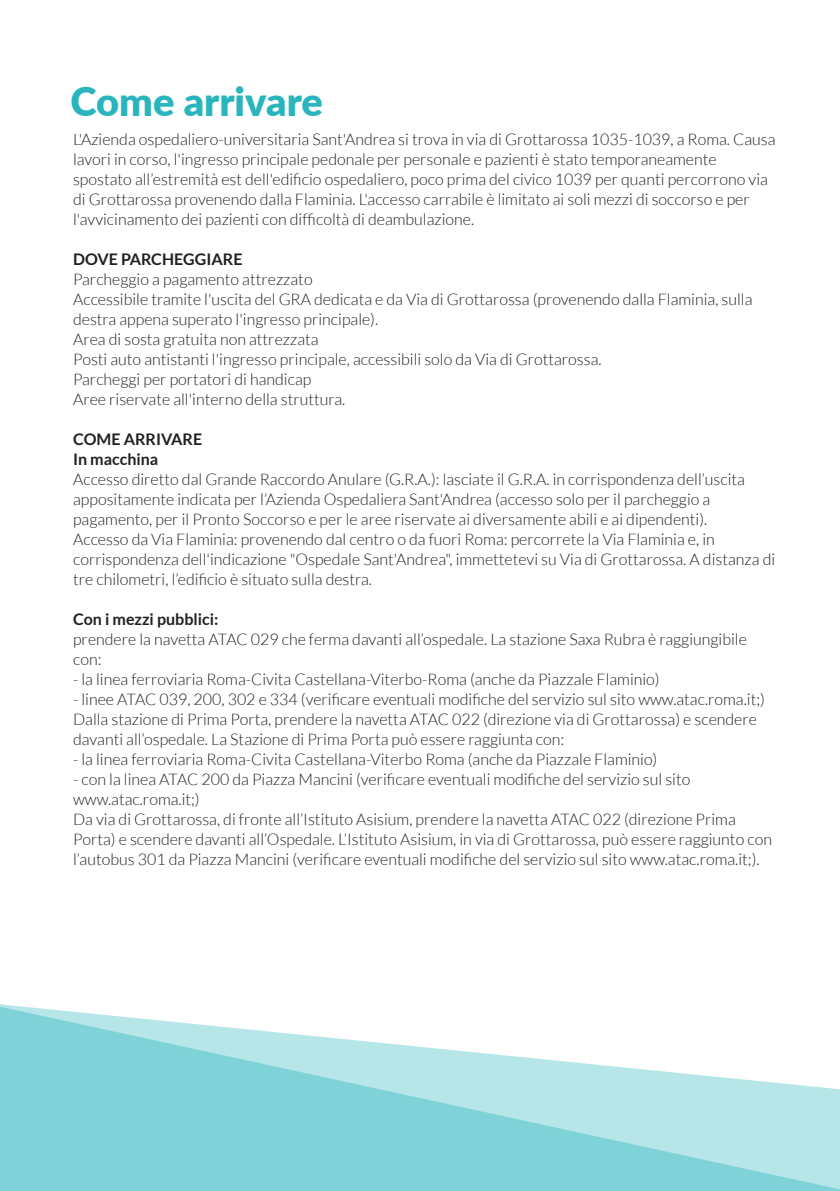
<style>
.page{position:relative;width:840px;height:1191px;background:#fff}
.page>*{position:absolute;margin:0;border:0;box-sizing:border-box;transform-origin:0 0}
.t1{font:900 39.8px "Lato";color:#2ab5be}
.t2{font:300 16px/20px "Lato";color:#231f20}
.t3{font:700 16px/20px "Lato";color:#231f20}
</style>
<div class="page">
<svg style="left:0;top:1004px;width:839px;height:187px"></svg>
<h1 class="t1" style="left:70px;top:71px;width:254px">Come arrivare</h1>
<p class="t2" style="left:73px;top:129px;width:703px">L'Azienda ospedaliero-universitaria Sant'Andrea si trova in via di Grottarossa 1035-1039, a Roma. Causa lavori in corso, l'ingresso principale pedonale per personale e pazienti è stato temporaneamente spostato all’estremità est dell'edificio ospedaliero, poco prima del civico 1039 per quanti percorrono via di Grottarossa provenendo dalla Flaminia. L'accesso carrabile è limitato ai soli mezzi di soccorso e per l'avvicinamento dei pazienti con difficoltà di deambulazione.</p>
<p class="t3" style="left:73px;top:249px;width:171px">DOVE PARCHEGGIARE</p>
<p class="t2" style="left:73px;top:269px;width:680px">Parcheggio a pagamento attrezzato<br>Accessibile tramite l'uscita del GRA dedicata e da Via di Grottarossa (provenendo dalla Flaminia, sulla destra appena superato l'ingresso principale).<br>Area di sosta gratuita non attrezzata<br>Posti auto antistanti l'ingresso principale, accessibili solo da Via di Grottarossa.<br>Parcheggi per portatori di handicap<br>Aree riservate all'interno della struttura.</p>
<p class="t3" style="left:73px;top:429px;width:130px">COME ARRIVARE<br>In macchina</p>
<p class="t2" style="left:73px;top:469px;width:703px">Accesso diretto dal Grande Raccordo Anulare (G.R.A.): lasciate il G.R.A. in corrispondenza dell’uscita appositamente indicata per l’Azienda Ospedaliera Sant'Andrea (accesso solo per il parcheggio a pagamento, per il Pronto Soccorso e per le aree riservate ai diversamente abili e ai dipendenti).<br>Accesso da Via Flaminia: provenendo dal centro o da fuori Roma: percorrete la Via Flaminia e, in corrispondenza dell'indicazione "Ospedale Sant'Andrea", immettetevi su Via di Grottarossa. A distanza di tre chilometri, l’edificio è situato sulla destra.</p>
<p class="t3" style="left:73px;top:609px;width:147px">Con i mezzi pubblici:</p>
<p class="t2" style="left:73px;top:629px;width:675px">prendere la navetta ATAC 029 che ferma davanti all’ospedale. La stazione Saxa Rubra è raggiungibile con:</p>
<p class="t2" style="left:73px;top:669px;width:587px">- la linea ferroviaria Roma-Civita Castellana-Viterbo-Roma (anche da Piazzale Flaminio)</p>
<p class="t2" style="left:73px;top:689px;width:693px">- linee ATAC 039, 200, 302 e 334 (verificare eventuali modifiche del servizio sul sito www.atac.roma.it;)<br>Dalla stazione di Prima Porta, prendere la navetta ATAC 022 (direzione via di Grottarossa) e scendere davanti all’ospedale. La Stazione di Prima Porta può essere raggiunta con:</p>
<p class="t2" style="left:73px;top:749px;width:585px">- la linea ferroviaria Roma-Civita Castellana-Viterbo Roma (anche da Piazzale Flaminio)</p>
<p class="t2" style="left:73px;top:769px;width:700px">- con la linea ATAC 200 da Piazza Mancini (verificare eventuali modifiche del servizio sul sito www.atac.roma.it;)<br>Da via di Grottarossa, di fronte all’Istituto Asisium, prendere la navetta ATAC 022 (direzione Prima Porta) e scendere davanti all’Ospedale. L’Istituto Asisium, in via di Grottarossa, può essere raggiunto con l’autobus 301 da Piazza Mancini (verificare eventuali modifiche del servizio sul sito www.atac.roma.it;).</p>
</div>
